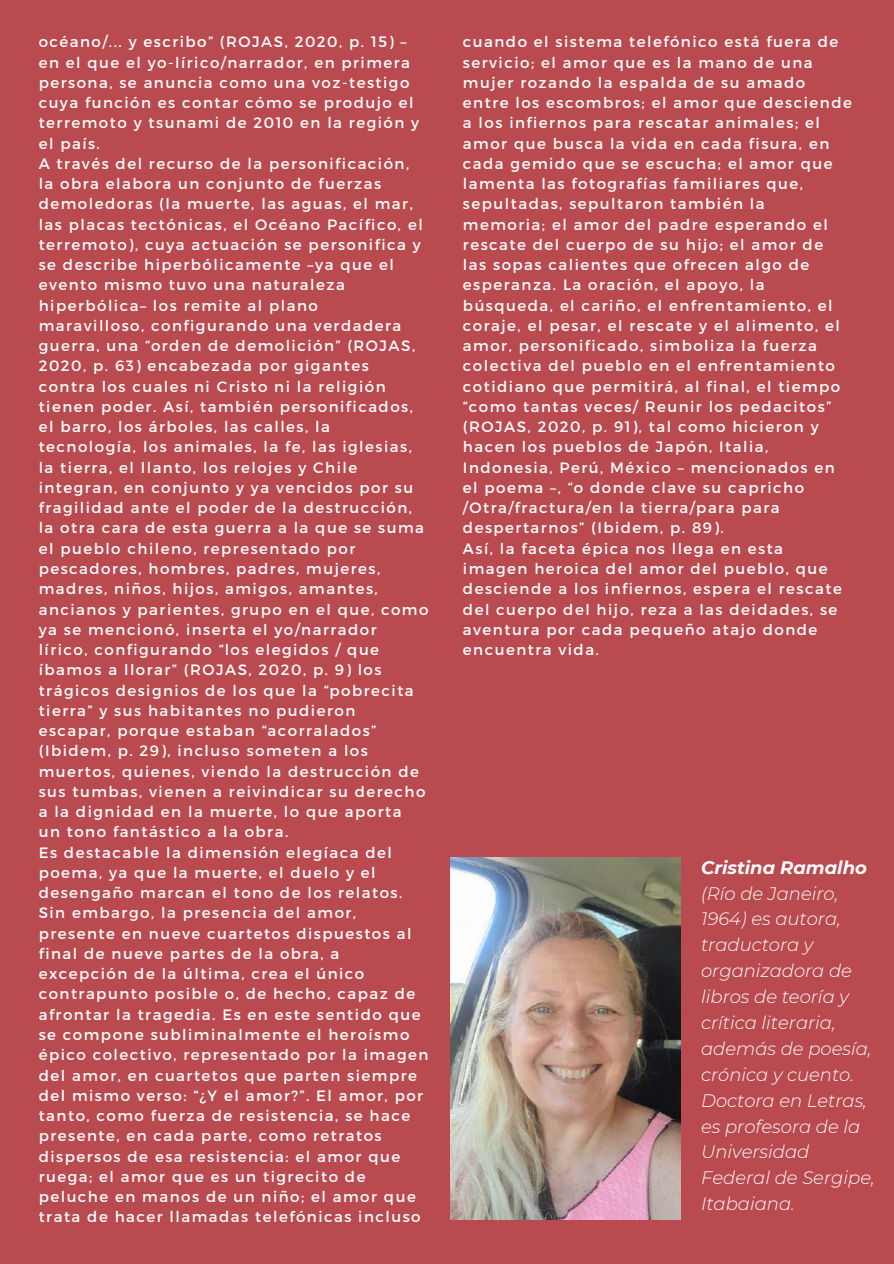
<style>
.page{position:relative;width:894px;height:1264px;background:#fff}
.page>*{position:absolute;margin:0;border:0;box-sizing:border-box;transform-origin:0 0}
.t1{font:italic 300 18px/25.8px "Montserrat";color:#fff}
.t2{font:italic 700 18px "Montserrat";color:#fff}
.t3{font:15px/20.2px "Montserrat";letter-spacing:.1em;color:#fff}
</style>
<div class="page">
<div style="left:0;top:0;width:893px;height:1263px;background:#b94a4f"></div>
<img style="left:450px;top:857px;width:230px;height:362px">
<p class="t3" style="left:39px;top:31px;width:391px">océano/... y escribo” (ROJAS, 2020, p. 15) – en el que el yo-lírico/narrador, en primera persona, se anuncia como una voz-testigo cuya función es contar cómo se produjo el terremoto y tsunami de 2010 en la región y el país.<br>A través del recurso de la personificación,<br>la obra elabora un conjunto de fuerzas demoledoras (la muerte, las aguas, el mar, las placas tectónicas, el Océano Pacífico, el terremoto), cuya actuación se personifica y se describe hiperbólicamente –ya que el evento mismo tuvo una naturaleza hiperbólica– los remite al plano<br>maravilloso, configurando una verdadera guerra, una “orden de demolición” (ROJAS, 2020, p. 63) encabezada por gigantes contra los cuales ni Cristo ni la religión tienen poder. Así, también personificados, el barro, los árboles, las calles, la tecnología, los animales, la fe, las iglesias, la tierra, el llanto, los relojes y Chile integran, en conjunto y ya vencidos por su fragilidad ante el poder de la destrucción, la otra cara de esta guerra a la que se suma el pueblo chileno, representado por pescadores, hombres, padres, mujeres, madres, niños, hijos, amigos, amantes, ancianos y parientes, grupo en el que, como ya se mencionó, inserta el yo/narrador lírico, configurando “los elegidos / que íbamos a llorar” (ROJAS, 2020, p. 9) los trágicos designios de los que la “pobrecita tierra” y sus habitantes no pudieron escapar, porque estaban “acorralados” (Ibidem, p. 29), incluso someten a los muertos, quienes, viendo la destrucción de sus tumbas, vienen a reivindicar su derecho a la dignidad en la muerte, lo que aporta<br>un tono fantástico a la obra.<br>Es destacable la dimensión elegíaca del poema, ya que la muerte, el duelo y el desengaño marcan el tono de los relatos.<br>Sin embargo, la presencia del amor, presente en nueve cuartetos dispuestos al final de nueve partes de la obra, a excepción de la última, crea el único contrapunto posible o, de hecho, capaz de afrontar la tragedia. Es en este sentido que se compone subliminalmente el heroísmo épico colectivo, representado por la imagen del amor, en cuartetos que parten siempre del mismo verso: “¿Y el amor?”. El amor, por tanto, como fuerza de resistencia, se hace presente, en cada parte, como retratos dispersos de esa resistencia: el amor que ruega; el amor que es un tigrecito de peluche en manos de un niño; el amor que trata de hacer llamadas telefónicas incluso</p>
<p class="t3" style="left:463px;top:31px;width:390px">cuando el sistema telefónico está fuera de servicio; el amor que es la mano de una mujer rozando la espalda de su amado entre los escombros; el amor que desciende a los infiernos para rescatar animales; el amor que busca la vida en cada fisura, en cada gemido que se escucha; el amor que lamenta las fotografías familiares que, sepultadas, sepultaron también la<br>memoria; el amor del padre esperando el rescate del cuerpo de su hijo; el amor de<br>las sopas calientes que ofrecen algo de esperanza. La oración, el apoyo, la búsqueda, el cariño, el enfrentamiento, el coraje, el pesar, el rescate y el alimento, el amor, personificado, simboliza la fuerza colectiva del pueblo en el enfrentamiento cotidiano que permitirá, al final, el tiempo “como tantas veces/ Reunir los pedacitos” (ROJAS, 2020, p. 91), tal como hicieron y hacen los pueblos de Japón, Italia, Indonesia, Perú, México – mencionados en el poema –, “o donde clave su capricho /Otra/fractura/en la tierra/para para despertarnos” (Ibidem, p. 89).<br>Así, la faceta épica nos llega en esta<br>imagen heroica del amor del pueblo, que desciende a los infiernos, espera el rescate del cuerpo del hijo, reza a las deidades, se aventura por cada pequeño atajo donde encuentra vida.</p>
<p class="t2" style="left:701px;top:856px;width:167px">Cristina Ramalho</p>
<p class="t1" style="left:701px;top:880px;width:175px">(Río de Janeiro,<br>1964) es autora, traductora y organizadora de libros de teoría y crítica literaria, además de poesía, crónica y cuento.<br>Doctora en Letras, es profesora de la<br>Universidad<br>Federal de Sergipe,<br>Itabaiana.</p>
</div>
